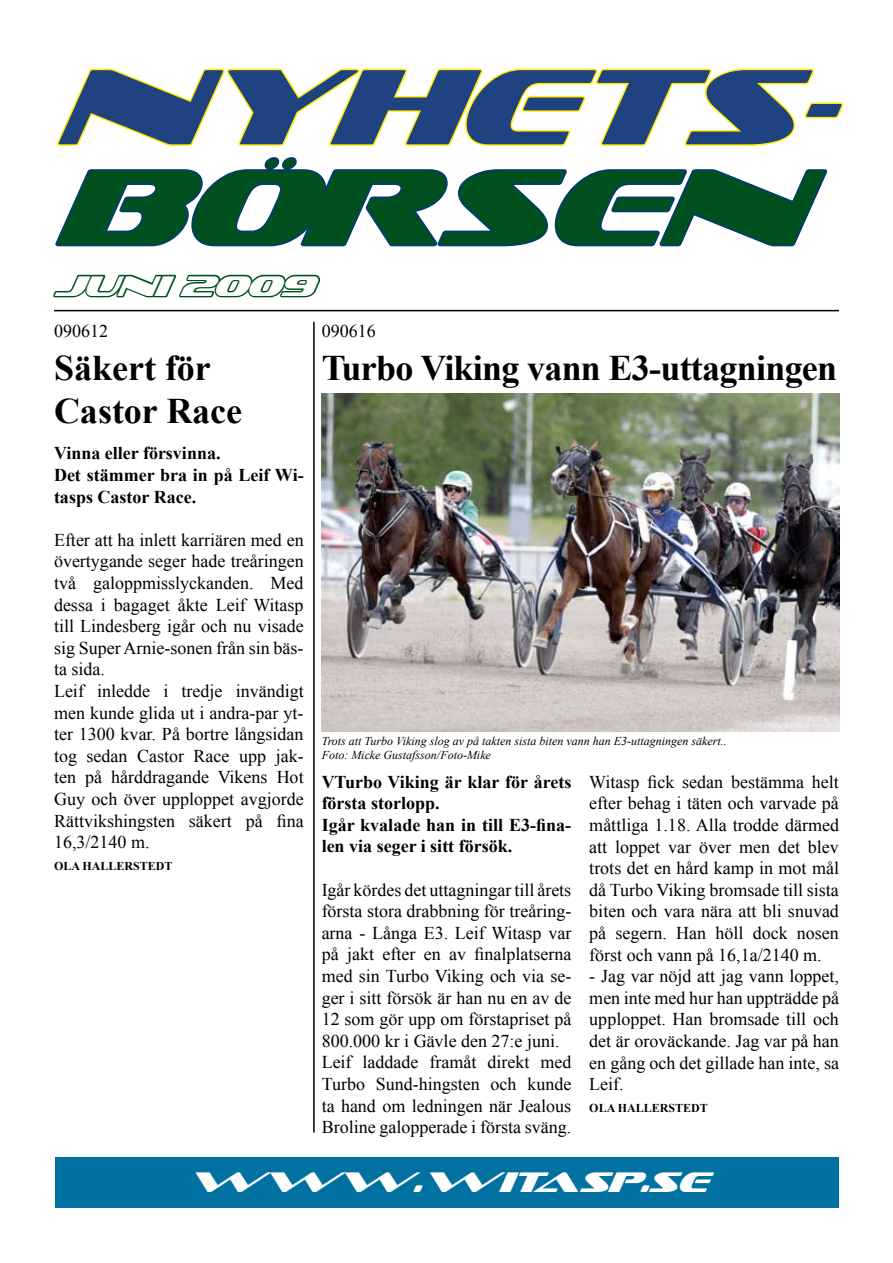
<style>
.page{position:relative;width:893px;height:1263px;background:#fff}
.page>*{position:absolute;margin:0;border:0;box-sizing:border-box;transform-origin:0 0}
.t1{font:italic 108px "Sofachrome";color:#1f4280}
.t2{font:italic 108px "Sofachrome";color:#00501f}
.t3{font:700 36px "Times New Roman";letter-spacing:-.02em;color:#000}
.t4{font:700 36px/43.2px "Times New Roman";color:#000}
.t5{font:italic 28.5px "Sofachrome";color:#fff}
.t6{font:18px/21.6px "Times New Roman";color:#000}
.t7{font:700 18px/21.6px "Times New Roman";color:#000}
.t8{font:italic 12px/14.4px "Times New Roman";color:#000}
.t9{font:700 12px "Times New Roman";color:#000}
</style>
<div class="page">
<svg style="left:53px;top:68px;width:791px;height:242px"></svg>
<hr style="left:54px;top:310px;width:785px;height:1px;background:#000">
<div style="left:55px;top:1157px;width:783px;height:51px;background:#0071a1"></div>
<hr style="left:313px;top:322px;width:2px;height:810px;background:#000">
<img style="left:322px;top:394px;width:517px;height:337px">
<h1 class="t1" style="left:54px;top:54px;width:789px">NYHETS-</h1>
<h1 class="t2" style="left:54px;top:155px;width:744px">BÖRSEN</h1>
<h3 class="t5" style="left:54px;top:272px;width:260px">JUNI 2009</h3>
<p class="t6" style="left:54px;top:320px;width:55px">090612</p>
<h2 class="t4" style="left:54px;top:345px;width:190px">Säkert för<br>Castor Race</h2>
<p class="t6" style="left:322px;top:320px;width:55px">090616</p>
<h2 class="t3" style="left:322px;top:343px;width:517px">Turbo Viking vann E3-uttagningen</h2>
<p class="t7" style="left:54px;top:442px;width:251px">Vinna eller försvinna.<br>Det stämmer bra in på Leif Wi&shy;tasps Castor Race.</p>
<p class="t6" style="left:54px;top:529px;width:251px">Efter att ha inlett karriären med en övertygande seger hade treåringen två galoppmisslyckanden. Med dessa i bagaget åkte Leif Witasp till Lindesberg igår och nu visade sig Super Arnie-sonen från sin bäs&shy;ta sida.<br>Leif inledde i tredje invändigt men kunde glida ut i andra-par yt&shy;ter 1300 kvar. På bortre långsidan tog sedan Castor Race upp jak&shy;ten på hårddragande Vikens Hot<br>Guy och över upploppet avgjorde<br>Rättvikshingsten säkert på fina<br>16,3/2140 m.</p>
<p class="t9" style="left:54px;top:857px;width:120px">OLA HALLERSTEDT</p>
<p class="t8" style="left:322px;top:733px;width:407px">Trots att Turbo Viking slog av på takten sista biten vann han E3-uttagningen säkert..<br>Foto: Micke Gustafsson/Foto-Mike</p>
<p class="t7" style="left:322px;top:770px;width:251px">VTurbo Viking är klar för årets första storlopp.<br>Igår kvalade han in till E3-fina&shy;len via seger i sitt försök.</p>
<p class="t6" style="left:322px;top:878px;width:251px">Igår kördes det uttagningar till årets första stora drabbning för treåring&shy;arna - Långa E3. Leif Witasp var på jakt efter en av finalplatserna med sin Turbo Viking och via se&shy;ger i sitt försök är han nu en av de 12 som gör upp om förstapriset på 800.000 kr i Gävle den 27:e juni.<br>Leif laddade framåt direkt med Turbo Sund-hingsten och kunde ta hand om ledningen när Jealous Broline galopperade i första sväng.</p>
<p class="t6" style="left:589px;top:771px;width:251px;text-align:justify">Witasp fick sedan bestämma helt efter behag i täten och varvade på måttliga 1.18. Alla trodde därmed att loppet var över men det blev trots det en hård kamp in mot mål då Turbo Viking bromsade till sista biten och vara nära att bli snuvad på segern. Han höll dock nosen först och vann på 16,1a/2140 m.</p>
<p class="t6" style="left:589px;top:965px;width:251px;text-align:justify">- Jag var nöjd att jag vann loppet, men inte med hur han uppträdde på upploppet. Han bromsade till och det är oroväckande. Jag var på han en gång och det gillade han inte, sa Leif.</p>
<p class="t9" style="left:589px;top:1099px;width:120px">OLA HALLERSTEDT</p>
<h3 class="t5" style="left:186px;top:1168px;width:522px">WWW.WITASP.SE</h3>
</div>
